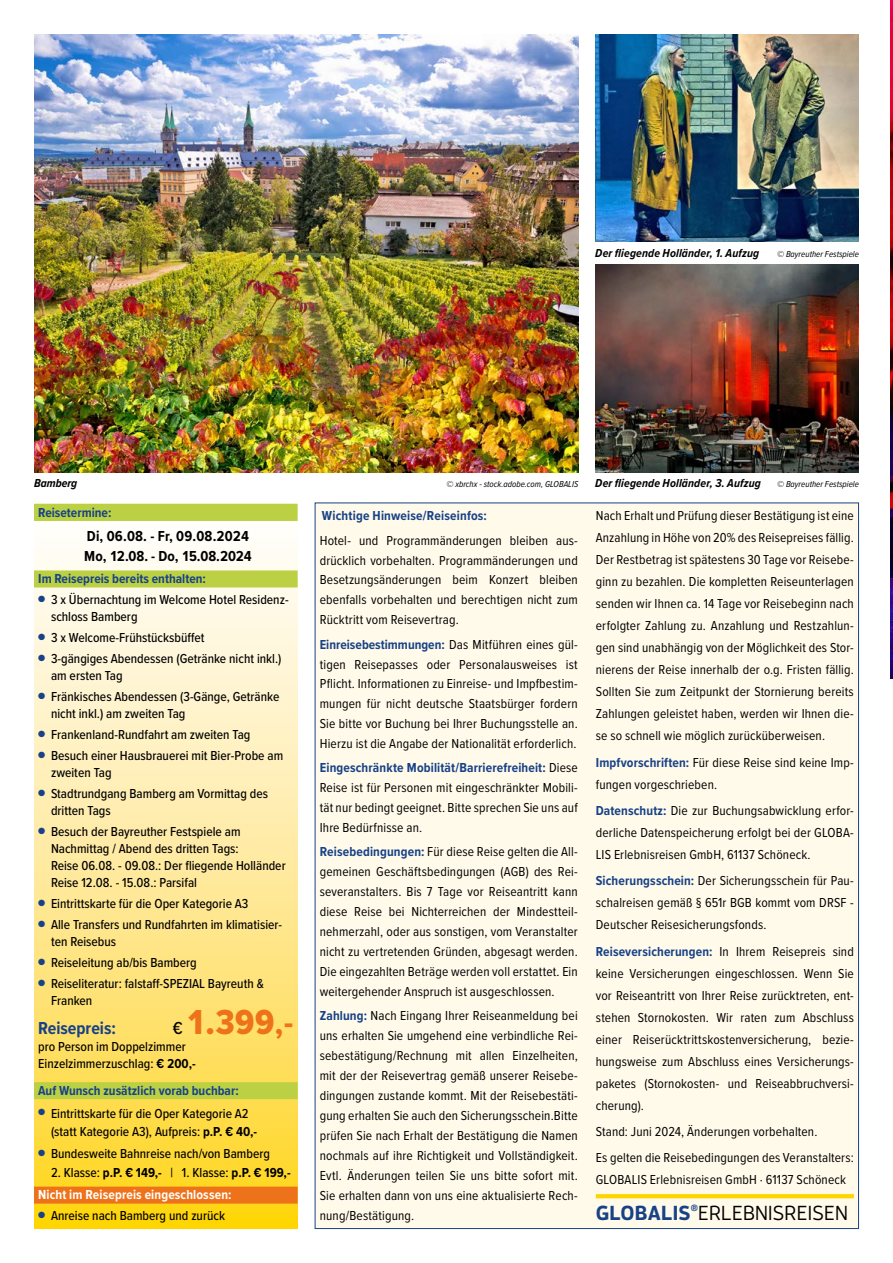
<style>
.page{position:relative;width:893px;height:1263px;background:#fff}
.page>*{position:absolute;margin:0;border:0;box-sizing:border-box;transform-origin:0 0}
.t1{font:36px "Proxima Nova Cond Extrabld";color:#ee7219}
.t2{font:500 20.25px "Enzo OT";letter-spacing:.015em;color:#000}
.t3{font:700 18px "Proxima Nova Cond";color:#184287}
.t4{font:700 15px/19.8px "Proxima Nova Cond";letter-spacing:.01em;color:#000}
.t5{font:13.5px/20px "Proxima Nova Cond";letter-spacing:.01em;color:#000;text-align:justify}
.t6{font:500 13.5px/16.8px "Proxima Nova Cond";color:#000}
.t7{font:700 13.5px "Proxima Nova Cond";color:#184287}
.t8{font:700 13.5px/22.6px "Proxima Nova Cond";letter-spacing:.01em;color:#fff}
.t9{font:italic 700 12px "Proxima Nova Cond";letter-spacing:.01em;color:#000}
.t10{font:italic 9px "Proxima Nova Cond";color:#000}
.t11{font:700 9px "Enzo OT";color:#184287}
.s1{font-family:"Proxima Nova Cond";font-weight:500;font-size:18px;color:#000}
.s2{font-family:"Proxima Nova Cond";font-weight:700}
.s3{font-weight:700}
.s4{font-weight:500;color:#000}
.s5{color:#000}
.s6{font-weight:700;color:#184287}
</style>
<div class="page">
<img style="left:891px;top:0;width:2px;height:678px">
<svg style="left:34px;top:552px;width:264px;height:677px;background:#fee893"></svg>
<div style="left:34px;top:504px;width:264px;height:17px;background:#bbd143"></div>
<div style="left:34px;top:570px;width:264px;height:17px;background:#bbd143"></div>
<div style="left:34px;top:1082px;width:264px;height:17px;background:#bbd143"></div>
<div style="left:34px;top:1186px;width:264px;height:17px;background:#ee7219"></div>
<div style="left:315px;top:503px;width:543px;height:725px;background:#fffaea"></div>
<svg style="left:596px;top:1194px;width:258px;height:4px"></svg>
<img style="left:34px;top:34px;width:544px;height:438px">
<img style="left:595px;top:265px;width:264px;height:207px">
<img style="left:595px;top:34px;width:264px;height:208px">
<p class="t9" style="left:595px;top:244px;width:165px">Der fliegende Holländer, 1. Aufzug</p>
<p class="t10" style="left:777px;top:247px;width:83px">© Bayreuther Festspiele</p>
<p class="t9" style="left:34px;top:474px;width:45px">Bamberg</p>
<p class="t10" style="left:446px;top:478px;width:133px">© xbrchx - stock.adobe.com, GLOBALIS</p>
<p class="t9" style="left:595px;top:474px;width:167px">Der fliegende Holländer, 3. Aufzug</p>
<p class="t10" style="left:777px;top:478px;width:83px">© Bayreuther Festspiele</p>
<p class="t7" style="left:38px;top:502px;width:75px">Reisetermine:</p>
<p class="t4" style="left:84px;top:526px;width:169px">Di, 06.08. - Fr, 09.08.2024<br>Mo, 12.08. - Do, 15.08.2024</p>
<p class="t7" style="left:38px;top:569px;width:169px">Im Reisepreis bereits enthalten:</p>
<p class="t6" style="left:51px;top:591px;width:239px;text-indent:-13px"><sup>●</sup> 3 x Übernachtung im Welcome Hotel Residenz&shy;schloss Bamberg</p>
<p class="t6" style="left:38px;top:629px;width:168px"><sup>●</sup> 3 x Welcome-Frühstücksbüffet</p>
<p class="t6" style="left:51px;top:650px;width:232px;text-indent:-13px"><sup>●</sup> 3-gängiges Abendessen (Getränke nicht inkl.) am ersten Tag</p>
<p class="t6" style="left:51px;top:688px;width:230px;text-indent:-13px"><sup>●</sup> Fränkisches Abendessen (3-Gänge, Getränke nicht inkl.) am zweiten Tag</p>
<p class="t6" style="left:38px;top:726px;width:214px"><sup>●</sup> Frankenland-Rundfahrt am zweiten Tag</p>
<p class="t6" style="left:51px;top:747px;width:234px;text-indent:-13px"><sup>●</sup> Besuch einer Hausbrauerei mit Bier-Probe am zweiten Tag</p>
<p class="t6" style="left:51px;top:785px;width:219px;text-indent:-13px"><sup>●</sup> Stadtrundgang Bamberg am Vormittag des dritten Tags</p>
<p class="t6" style="left:51px;top:823px;width:236px;text-indent:-13px"><sup>●</sup> Besuch der Bayreuther Festspiele am Nachmittag / Abend des dritten Tags:<br>Reise 06.08. - 09.08.: Der fliegende Holländer Reise 12.08. - 15.08.: Parsifal</p>
<p class="t6" style="left:38px;top:894px;width:212px"><sup>●</sup> Eintrittskarte für die Oper Kategorie A3</p>
<p class="t6" style="left:51px;top:915px;width:233px;text-indent:-13px"><sup>●</sup> Alle Transfers und Rundfahrten im klimatisier&shy;ten Reisebus</p>
<p class="t6" style="left:38px;top:953px;width:160px"><sup>●</sup> Reiseleitung ab/bis Bamberg</p>
<p class="t6" style="left:51px;top:974px;width:214px;text-indent:-13px"><sup>●</sup> Reiseliteratur: falstaff-SPEZIAL Bayreuth &amp;<br>Franken</p>
<h3 class="t3" style="left:38px;top:1015px;width:79px">Reisepreis:</h3>
<h1 class="t1" style="left:173px;top:1002px;width:122px"><span class="s1">€</span> 1.399<span class="s2">,-</span></h1>
<p class="t6" style="left:38px;top:1038px;width:159px">pro Person im Doppelzimmer<br>Einzelzimmerzuschlag: <span class="s3">€ 200,-</span></p>
<p class="t7" style="left:38px;top:1080px;width:202px">Auf Wunsch zusätzlich vorab buchbar:</p>
<p class="t6" style="left:51px;top:1103px;width:208px;line-height:18.3px;text-indent:-13px"><sup>●</sup> Eintrittskarte für die Oper Kategorie A2 (statt Kategorie A3), Aufpreis: <span class="s3">p.P. € 40,-</span></p>
<p class="t6" style="left:38px;top:1145px;width:233px"><sup>●</sup> Bundesweite Bahnreise nach/von Bamberg</p>
<p class="t8" style="left:38px;top:1161px;width:254px;text-indent:13px"><span class="s4">2. Klasse:</span> <span class="s5">p.P. € 149,-</span> <span class="s4">| 1. Klasse:</span> <span class="s5">p.P. € 199,-<br></span>Nicht im Reisepreis eingeschlossen:</p>
<p class="t6" style="left:38px;top:1207px;width:188px"><sup>●</sup> Anreise nach Bamberg und zurück</p>
<p class="t7" style="left:322px;top:506px;width:167px">Wichtige Hinweise/Reiseinfos:</p>
<p class="t5" style="left:320px;top:530px;width:260px">Hotel- und Programmänderungen bleiben aus&shy;drücklich vorbehalten. Programmänderungen und Besetzungsänderungen beim Konzert bleiben ebenfalls vorbehalten und berechtigen nicht zum Rücktritt vom Reisevertrag.</p>
<p class="t5" style="left:320px;top:633px;width:260px"><span class="s6">Einreisebestimmungen:</span> Das Mitführen eines gül&shy;tigen Reisepasses oder Personalausweises ist Pflicht. Informationen zu Einreise- und Impfbestim&shy;mungen für nicht deutsche Staatsbürger fordern Sie bitte vor Buchung bei Ihrer Buchungsstelle an.<br>Hierzu ist die Angabe der Nationalität erforderlich.</p>
<p class="t5" style="left:320px;top:757px;width:260px"><span class="s6">Eingeschränkte Mobilität/Barrierefreiheit:</span> Diese Reise ist für Personen mit eingeschränkter Mobili&shy;tät nur bedingt geeignet. Bitte sprechen Sie uns auf Ihre Bedürfnisse an.</p>
<p class="t5" style="left:320px;top:841px;width:260px"><span class="s6">Reisebedingungen:</span> Für diese Reise gelten die All&shy;gemeinen Geschäftsbedingungen (AGB) des Rei&shy;severanstalters. Bis 7 Tage vor Reiseantritt kann diese Reise bei Nichterreichen der Mindestteil&shy;nehmerzahl, oder aus sonstigen, vom Veranstalter nicht zu vertretenden Gründen, abgesagt werden.<br>Die eingezahlten Beträge werden voll erstattet. Ein weitergehender Anspruch ist ausgeschlossen.</p>
<p class="t5" style="left:320px;top:1005px;width:260px"><span class="s6">Zahlung:</span> Nach Eingang Ihrer Reiseanmeldung bei uns erhalten Sie umgehend eine verbindliche Rei&shy;sebestätigung/Rechnung mit allen Einzelheiten, mit der der Reisevertrag gemäß unserer Reisebe&shy;dingungen zustande kommt. Mit der Reisebestäti&shy;gung erhalten Sie auch den Sicherungsschein.Bitte prüfen Sie nach Erhalt der Bestätigung die Namen nochmals auf ihre Richtigkeit und Vollständigkeit.<br>Evtl. Änderungen teilen Sie uns bitte sofort mit.<br>Sie erhalten dann von uns eine aktualisierte Rech&shy;nung/Bestätigung.</p>
<p class="t5" style="left:596px;top:504px;width:260px;line-height:22px">Nach Erhalt und Prüfung dieser Bestätigung ist eine Anzahlung in Höhe von 20% des Reisepreises fällig.<br>Der Restbetrag ist spätestens 30 Tage vor Reisebe&shy;ginn zu bezahlen. Die kompletten Reiseunterlagen senden wir Ihnen ca. 14 Tage vor Reisebeginn nach erfolgter Zahlung zu. Anzahlung und Restzahlun&shy;gen sind unabhängig von der Möglichkeit des Stor&shy;nierens der Reise innerhalb der o.g. Fristen fällig.<br>Sollten Sie zum Zeitpunkt der Stornierung bereits Zahlungen geleistet haben, werden wir Ihnen die&shy;se so schnell wie möglich zurücküberweisen.</p>
<p class="t5" style="left:596px;top:751px;width:260px;line-height:22px"><span class="s6">Impfvorschriften:</span> Für diese Reise sind keine Imp&shy;fungen vorgeschrieben.</p>
<p class="t5" style="left:596px;top:799px;width:260px;line-height:22px"><span class="s6">Datenschutz:</span> Die zur Buchungsabwicklung erfor&shy;derliche Datenspeicherung erfolgt bei der GLOBA-LIS Erlebnisreisen GmbH, 61137 Schöneck.</p>
<p class="t5" style="left:596px;top:869px;width:260px;line-height:22px"><span class="s6">Sicherungsschein:</span> Der Sicherungsschein für Pau&shy;schalreisen gemäß § 651r BGB kommt vom DRSF - Deutscher Reisesicherungsfonds.</p>
<p class="t5" style="left:596px;top:939px;width:260px;line-height:22px"><span class="s6">Reiseversicherungen:</span> In Ihrem Reisepreis sind keine Versicherungen eingeschlossen. Wenn Sie vor Reiseantritt von Ihrer Reise zurücktreten, ent&shy;stehen Stornokosten. Wir raten zum Abschluss einer Reiserücktrittskostenversicherung, bezie&shy;hungsweise zum Abschluss eines Versicherungs&shy;paketes (Stornokosten- und Reiseabbruchversi&shy;cherung).</p>
<p class="t5" style="left:596px;top:1118px;width:259px;line-height:26.2px">Stand: Juni 2024, Änderungen vorbehalten.<br>Es gelten die Reisebedingungen des Veranstalters:</p>
<p class="t5" style="left:596px;top:1169px;width:252px">GLOBALIS Erlebnisreisen GmbH · 61137 Schöneck</p>
<h2 class="t2" style="left:596px;top:1201px;width:254px"><span class="s6">GLOBALIS</span> ERLEBNISREISEN</h2>
<p class="t11" style="left:691px;top:1202px;width:9px">®</p>
</div>
